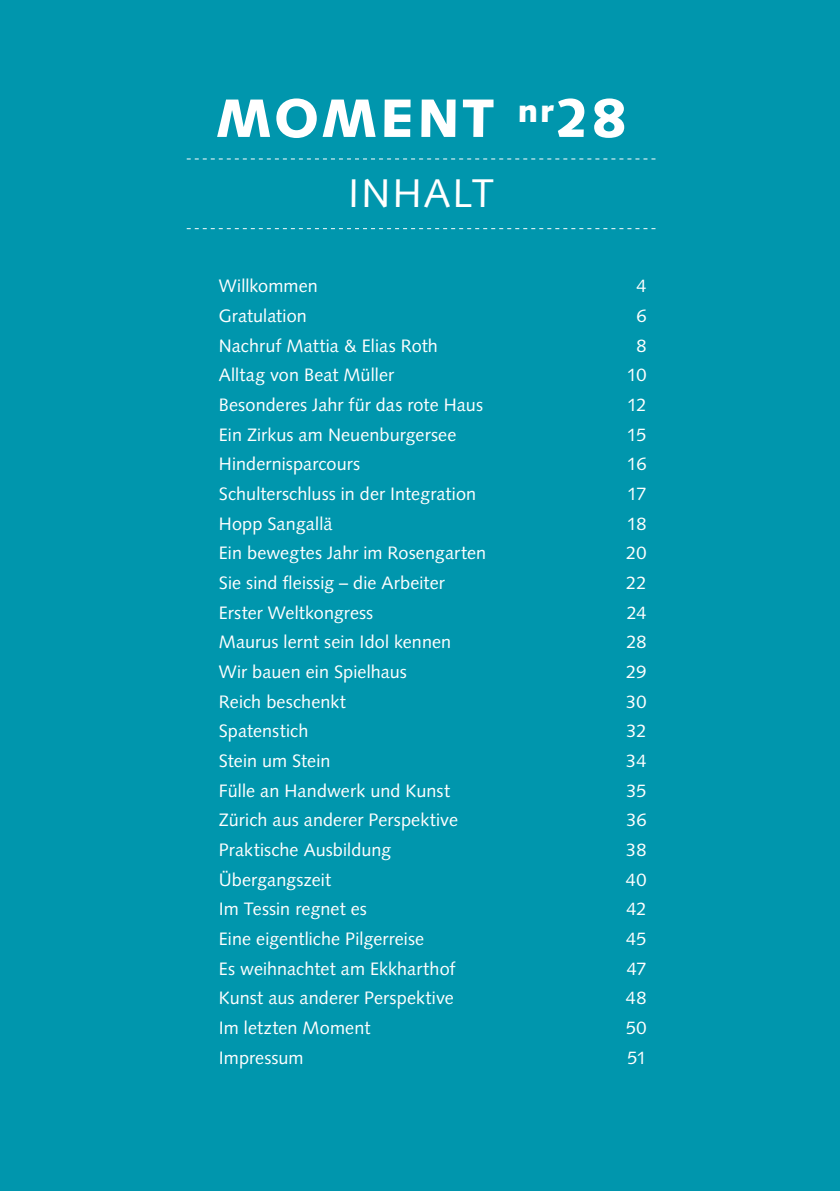
<style>
.page{position:relative;width:840px;height:1191px;background:#fff}
.page>*{position:absolute;margin:0;border:0;box-sizing:border-box;transform-origin:0 0}
.t1{font:900 54px "Syntax LT Std";letter-spacing:.05em;color:#fff}
.t2{font:40px "Syntax LT Std";letter-spacing:.055em;color:#fff}
.t3{font:18px "Syntax LT Std";letter-spacing:.005em;color:#fff}
</style>
<div class="page">
<div style="left:0;top:0;width:839px;height:1191px;background:#0096ad"></div>
<svg style="left:187px;top:158px;width:468px;height:1px"></svg>
<svg style="left:187px;top:228px;width:468px;height:1px"></svg>
<h1 class="t1" style="left:215px;top:86px;width:412px">MOMENT <sup>nr</sup>28</h1>
<h2 class="t2" style="left:348px;top:169px;width:147px">INHALT</h2>
<p class="t3" style="left:219px;top:275px;width:100px">Willkommen</p>
<p class="t3" style="left:636px;top:275px;width:12px">4</p>
<p class="t3" style="left:219px;top:305px;width:89px">Gratulation</p>
<p class="t3" style="left:636px;top:305px;width:12px">6</p>
<p class="t3" style="left:219px;top:335px;width:220px">Nachruf Mattia &amp; Elias Roth</p>
<p class="t3" style="left:636px;top:335px;width:12px">8</p>
<p class="t3" style="left:219px;top:364px;width:177px">Alltag von Beat Müller</p>
<p class="t3" style="left:626px;top:364px;width:21px">10</p>
<p class="t3" style="left:219px;top:394px;width:265px">Besonderes Jahr für das rote Haus</p>
<p class="t3" style="left:626px;top:394px;width:21px">12</p>
<p class="t3" style="left:219px;top:424px;width:239px">Ein Zirkus am Neuenburgersee</p>
<p class="t3" style="left:626px;top:424px;width:21px">15</p>
<p class="t3" style="left:219px;top:453px;width:143px">Hindernisparcours</p>
<p class="t3" style="left:626px;top:453px;width:21px">16</p>
<p class="t3" style="left:219px;top:483px;width:259px">Schulterschluss in der Integration</p>
<p class="t3" style="left:627px;top:483px;width:21px">17</p>
<p class="t3" style="left:219px;top:513px;width:115px">Hopp Sangallä</p>
<p class="t3" style="left:626px;top:513px;width:21px">18</p>
<p class="t3" style="left:219px;top:542px;width:269px">Ein bewegtes Jahr im Rosengarten</p>
<p class="t3" style="left:626px;top:542px;width:22px">20</p>
<p class="t3" style="left:219px;top:572px;width:227px">Sie sind fleissig – die Arbeiter</p>
<p class="t3" style="left:626px;top:572px;width:22px">22</p>
<p class="t3" style="left:219px;top:602px;width:156px">Erster Weltkongress</p>
<p class="t3" style="left:626px;top:602px;width:21px">24</p>
<p class="t3" style="left:219px;top:631px;width:234px">Maurus lernt sein Idol kennen</p>
<p class="t3" style="left:626px;top:631px;width:21px">28</p>
<p class="t3" style="left:219px;top:661px;width:189px">Wir bauen ein Spielhaus</p>
<p class="t3" style="left:626px;top:661px;width:22px">29</p>
<p class="t3" style="left:219px;top:691px;width:128px">Reich beschenkt</p>
<p class="t3" style="left:625px;top:691px;width:22px">30</p>
<p class="t3" style="left:219px;top:720px;width:91px">Spatenstich</p>
<p class="t3" style="left:626px;top:720px;width:21px">32</p>
<p class="t3" style="left:219px;top:750px;width:113px">Stein um Stein</p>
<p class="t3" style="left:625px;top:750px;width:22px">34</p>
<p class="t3" style="left:219px;top:780px;width:232px">Fülle an Handwerk und Kunst</p>
<p class="t3" style="left:626px;top:780px;width:22px">35</p>
<p class="t3" style="left:219px;top:809px;width:241px">Zürich aus anderer Perspektive</p>
<p class="t3" style="left:626px;top:809px;width:22px">36</p>
<p class="t3" style="left:219px;top:839px;width:174px">Praktische Ausbildung</p>
<p class="t3" style="left:626px;top:839px;width:22px">38</p>
<p class="t3" style="left:219px;top:869px;width:114px">Übergangszeit</p>
<p class="t3" style="left:625px;top:869px;width:22px">40</p>
<p class="t3" style="left:219px;top:898px;width:149px">Im Tessin regnet es</p>
<p class="t3" style="left:626px;top:898px;width:21px">42</p>
<p class="t3" style="left:219px;top:928px;width:207px">Eine eigentliche Pilgerreise</p>
<p class="t3" style="left:626px;top:928px;width:22px">45</p>
<p class="t3" style="left:219px;top:958px;width:238px">Es weihnachtet am Ekkharthof</p>
<p class="t3" style="left:626px;top:958px;width:21px">47</p>
<p class="t3" style="left:219px;top:987px;width:236px">Kunst aus anderer Perspektive</p>
<p class="t3" style="left:625px;top:987px;width:22px">48</p>
<p class="t3" style="left:219px;top:1017px;width:153px">Im letzten Moment</p>
<p class="t3" style="left:625px;top:1017px;width:22px">50</p>
<p class="t3" style="left:219px;top:1047px;width:86px">Impressum</p>
<p class="t3" style="left:627px;top:1047px;width:20px">51</p>
</div>
